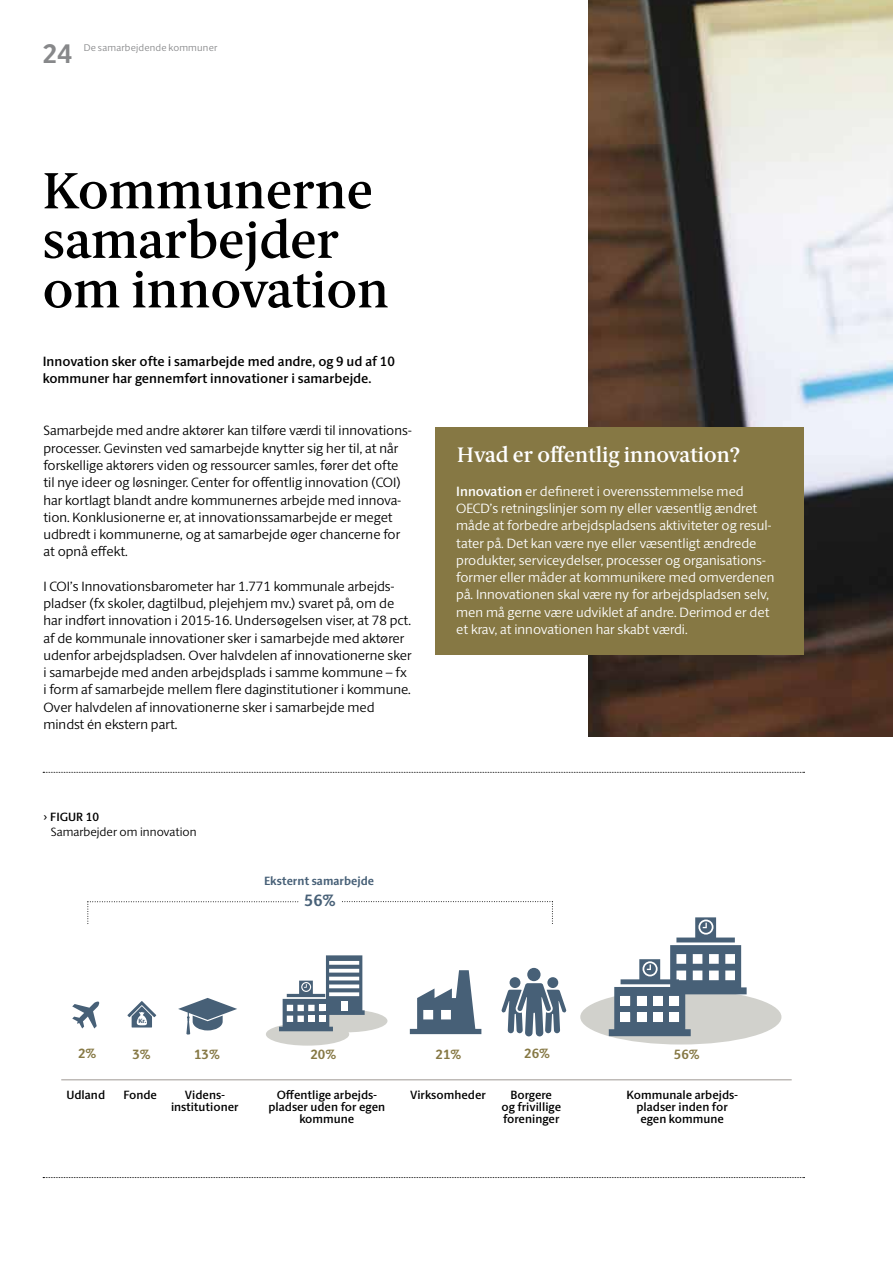
<style>
.page{position:relative;width:893px;height:1263px;background:#fff}
.page>*{position:absolute;margin:0;border:0;box-sizing:border-box;transform-origin:0 0}
.t1{font:600 51px/49.5px "ID Serif";color:#000}
.t2{font:700 27px "ID Sans";color:#87888a}
.t3{font:600 21px "ID Serif";color:#fff}
.t4{font:700 16.5px "ID Sans";color:#476077}
.t5{font:300 13.5px/17.2px "ID Sans";color:#000}
.t6{font:300 13.5px/17.2px "ID Sans";color:#fff}
.t7{font:600 13.5px/17.2px "ID Sans";color:#000}
.t8{font:700 13.5px "ID Sans";color:#867844}
.t9{font:600 12px/12px "ID Sans";color:#000;text-align:center}
.t10{font:300 12px/15px "ID Sans";color:#000}
.t11{font:700 12px "ID Sans";color:#476077}
.t12{font:300 9.75px "ID Sans";letter-spacing:.02em;color:#87888a}
.t13{font:800 6.3px "ID Sans";color:#476077}
.s1{font-size:13.5px}
.s2{font-weight:600}
</style>
<div class="page">
<img style="left:588px;top:0;width:305px;height:736px">
<svg style="left:43px;top:772px;width:761px;height:1px"></svg>
<svg style="left:43px;top:1177px;width:761px;height:1px"></svg>
<div style="left:436px;top:427px;width:368px;height:228px;background:#867844"></div>
<div style="left:580px;top:989px;width:201px;height:55px;background:#d1d1cc;border-radius:50%"></div>
<div style="left:304px;top:1009px;width:83px;height:23px;background:#d1d1cc;border-radius:50%"></div>
<div style="left:266px;top:1023px;width:83px;height:22px;background:#d1d1cc;border-radius:50%"></div>
<svg style="left:72px;top:1001px;width:28px;height:27px"></svg>
<svg style="left:127px;top:1001px;width:29px;height:26px"></svg>
<svg style="left:609px;top:917px;width:138px;height:119px"></svg>
<svg style="left:410px;top:970px;width:71px;height:64px"></svg>
<div style="left:510px;top:977px;width:10px;height:11px;background:#476077;border-radius:50%"></div>
<div style="left:547px;top:977px;width:11px;height:11px;background:#476077;border-radius:50%"></div>
<svg style="left:501px;top:983px;width:65px;height:53px"></svg>
<div style="left:527px;top:968px;width:14px;height:13px;background:#476077;border-radius:50%"></div>
<svg style="left:178px;top:998px;width:59px;height:36px"></svg>
<svg style="left:279px;top:955px;width:86px;height:76px"></svg>
<div style="left:319px;top:1015px;width:6px;height:7px;background:#fff"></div>
<div style="left:308px;top:1015px;width:6px;height:7px;background:#fff"></div>
<div style="left:621px;top:996px;width:9px;height:10px;background:#fff"></div>
<div style="left:637px;top:996px;width:9px;height:9px;background:#fff"></div>
<div style="left:653px;top:996px;width:10px;height:9px;background:#fff"></div>
<div style="left:669px;top:996px;width:10px;height:9px;background:#fff"></div>
<div style="left:621px;top:1012px;width:9px;height:10px;background:#fff"></div>
<div style="left:637px;top:1012px;width:9px;height:10px;background:#fff"></div>
<div style="left:653px;top:1012px;width:10px;height:10px;background:#fff"></div>
<div style="left:669px;top:1012px;width:10px;height:10px;background:#fff"></div>
<div style="left:341px;top:1001px;width:6px;height:10px;background:#fff"></div>
<hr style="left:61px;top:1079px;width:731px;height:1px;background:#bebab7">
<svg style="left:87px;top:901px;width:211px;height:23px"></svg>
<svg style="left:342px;top:901px;width:211px;height:23px"></svg>
<h2 class="t2" style="left:43px;top:37px;width:31px">24</h2>
<p class="t12" style="left:84px;top:41px;width:135px">De samarbejdende kommuner</p>
<h1 class="t1" style="left:43px;top:167px;width:348px">Kommunerne samarbejder om innovation</h1>
<p class="t7" style="left:43px;top:353px;width:354px">I nnovation sker ofte i samarbejde med andre, og 9 ud af 10 kommuner har gennemført innovationer i samarbejde.</p>
<p class="t5" style="left:43px;top:422px;width:369px">Samarbejde med andre aktører kan tilføre værdi til innovations&shy;processer. Gevinsten ved samarbejde knytter sig her til, at når forskellige aktørers viden og ressourcer samles, fører det ofte til nye ideer og løsninger. Center for offentlig innovation (COI) har kortlagt blandt andre kommunernes arbejde med innova&shy;tion. Konklusionerne er, at innovationssamarbejde er meget udbredt i kommunerne, og at samarbejde øger chancerne for at opnå effekt.</p>
<p class="t5" style="left:43px;top:577px;width:370px">I COI’s Innovationsbarometer har 1.771 kommunale arbejds&shy;pladser (fx skoler, dagtilbud, plejehjem mv.) svaret på, om de har indført innovation i 2015-16. Undersøgelsen viser, at 78 pct. af de kommunale innovationer sker i samarbejde med aktører udenfor arbejdspladsen. Over halvdelen af innovationerne sker i samarbejde med anden arbejdsplads i samme kommune – fx i form af samarbejde mellem flere daginstitutioner i kommune.<br>Over halvdelen af innovationerne sker i samarbejde med mindst én ekstern part.</p>
<p class="t10" style="left:43px;top:809px;width:155px"><span class="s1">›</span> <span class="s2">Figur 10<br></span>Samarbejder om innovation</p>
<p class="t11" style="left:264px;top:874px;width:112px">Eksternt samarbejde</p>
<p class="t4" style="left:304px;top:890px;width:33px">56%</p>
<h3 class="t3" style="left:457px;top:442px;width:284px">Hvad er offentlig innovation?</h3>
<p class="t6" style="left:456px;top:482px;width:320px"><span class="s2">I nnovation</span> er defineret i overensstemmelse med OECD’s retningslinjer som ny eller væsentlig ændret måde at forbedre arbejdspladsens aktiviteter og resul&shy;tater på. Det kan være nye eller væsentligt ændrede produkter, serviceydelser, processer og organisations&shy;former eller måder at kommunikere med omverdenen på. Innovationen skal være ny for arbejdspladsen selv, men må gerne være udviklet af andre. Derimod er det et krav, at innovationen har skabt værdi.</p>
<p class="t13" style="left:138px;top:1017px;width:9px">Kr.</p>
<p class="t8" style="left:78px;top:1045px;width:20px">2%</p>
<p class="t8" style="left:132px;top:1046px;width:20px">3%</p>
<p class="t8" style="left:194px;top:1046px;width:27px">13%</p>
<p class="t8" style="left:310px;top:1046px;width:27px">20%</p>
<p class="t8" style="left:436px;top:1046px;width:27px">21%</p>
<p class="t8" style="left:524px;top:1045px;width:27px">26%</p>
<p class="t8" style="left:674px;top:1046px;width:27px">56%</p>
<p class="t9" style="left:66px;top:1089px;width:40px">Udland</p>
<p class="t9" style="left:123px;top:1089px;width:35px">Fonde</p>
<p class="t9" style="left:171px;top:1089px;width:69px">Videns&shy;institutioner</p>
<p class="t9" style="left:268px;top:1089px;width:118px">Offentlige arbejds&shy;pladser uden for egen kommune</p>
<p class="t9" style="left:410px;top:1089px;width:77px">Virksomheder</p>
<p class="t9" style="left:501px;top:1089px;width:61px">Borgere<br>og frivillige foreninger</p>
<p class="t9" style="left:626px;top:1089px;width:113px">Kommunale arbejds&shy;pladser inden for egen kommune</p>
</div>
